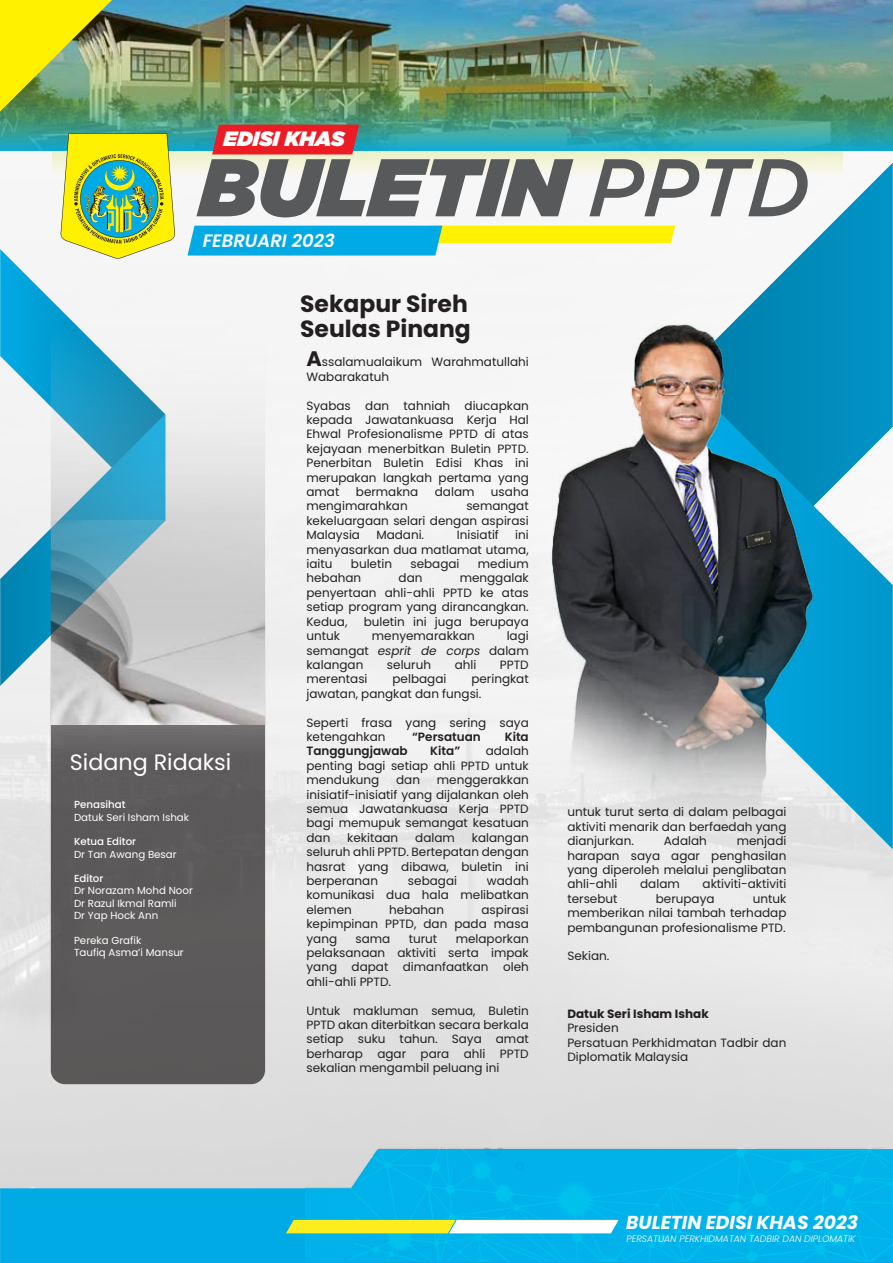
<style>
.page{position:relative;width:893px;height:1263px;background:#fff}
.page>*{position:absolute;margin:0;border:0;box-sizing:border-box;transform-origin:0 0}
.t1{font:italic 900 81.6px "Gotham";color:#58595b}
.t2{font:700 23.4px/25.7px "Poppins";color:#231f20}
.t3{font:22.2px "Poppins";color:#fff}
.t4{font:italic 900 20.7px "Gotham";color:#fff}
.t5{font:italic 700 18.75px "Poppins";color:#fff}
.t6{font:italic 600 18px "Poppins";color:#fff}
.t7{font:12px/14.4px "Poppins";color:#231f20;text-align:justify}
.t8{font:600 12px "Poppins";color:#231f20}
.t9{font:700 12px "Poppins";color:#231f20}
.t10{font:10.2px/12.3px "Poppins";color:#fff}
.t11{font:500 10.2px "Poppins";color:#fff}
.t12{font:italic 300 9.3px "Poppins";color:#fff}
.s1{font-weight:500}
.s2{font-weight:700;font-size:21px}
.s3{font-style:italic}
</style>
<div class="page">
<img style="left:0;top:0;width:893px;height:1149px">
<svg style="left:681px;top:163px;width:212px;height:211px"></svg>
<svg style="left:681px;top:374px;width:212px;height:475px"></svg>
<svg style="left:51px;top:328px;width:214px;height:756px;background:#696767"></svg>
<svg style="left:176px;top:150px;width:666px;height:26px;background:#ebf1db"></svg>
<img style="left:176px;top:0;width:716px;height:8px">
<img style="left:176px;top:8px;width:716px;height:142px">
<img style="left:51px;top:403px;width:214px;height:363px">
<svg style="left:0;top:1149px;width:893px;height:114px;background:#49b9e0"></svg>
<svg style="left:286px;top:1148px;width:607px;height:114px;background:#1bb9e3"></svg>
<div style="left:212px;top:125px;width:147px;height:29px;background:#ec1c24"></div>
<svg style="left:187px;top:226px;width:488px;height:30px"></svg>
<img style="left:499px;top:284px;width:349px;height:561px">
<img style="left:0;top:0;width:176px;height:686px">
<h3 class="t4" style="left:224px;top:127px;width:123px">EDISI KHAS</h3>
<h1 class="t1" style="left:199px;top:140px;width:612px">BULETIN <span class="s1">PPTD</span></h1>
<h3 class="t6" style="left:203px;top:231px;width:134px">FEBRUARI 2023</h3>
<h2 class="t2" style="left:300px;top:291px;width:172px">Sekapur Sireh<br>Seulas Pinang</h2>
<p class="t7" style="left:306px;top:355px;width:224px"><span class="s2">A</span>ssalamualaikum Warahmatullahi<br>Wabarakatuh</p>
<p class="t7" style="left:306px;top:398px;width:224px">Syabas dan tahniah diucapkan kepada Jawatankuasa Kerja Hal Ehwal Profesionalisme PPTD di atas kejayaan menerbitkan Buletin PPTD.<br>Penerbitan Buletin Edisi Khas ini merupakan langkah pertama yang amat</p>
<p class="t7" style="left:356px;top:485px;width:64px">bermakna</p>
<p class="t7" style="left:435px;top:485px;width:41px">dalam</p>
<p class="t7" style="left:491px;top:485px;width:39px">usaha</p>
<p class="t7" style="left:306px;top:499px;width:103px">mengimarahkan</p>
<p class="t7" style="left:306px;top:499px;width:224px;text-indent:160px">semangat kekeluargaan selari dengan aspirasi Malaysia</p>
<p class="t7" style="left:376px;top:528px;width:49px">Madani.</p>
<p class="t7" style="left:457px;top:528px;width:44px">Inisiatif</p>
<p class="t7" style="left:306px;top:528px;width:224px;text-indent:209px">ini menyasarkan dua matlamat utama, iaitu</p>
<p class="t7" style="left:351px;top:557px;width:43px">buletin</p>
<p class="t7" style="left:410px;top:557px;width:51px">sebagai</p>
<p class="t7" style="left:478px;top:557px;width:52px">medium</p>
<p class="t7" style="left:306px;top:571px;width:56px">hebahan</p>
<p class="t7" style="left:399px;top:571px;width:25px">dan</p>
<p class="t7" style="left:306px;top:571px;width:224px;text-indent:153px">menggalak penyertaan ahli-ahli PPTD ke atas setiap program yang dirancangkan.<br>Kedua,</p>
<p class="t7" style="left:364px;top:614px;width:167px">buletin ini juga berupaya</p>
<h3 class="t3" style="left:70px;top:749px;width:163px">Sidang Ridaksi</h3>
<p class="t11" style="left:74px;top:799px;width:53px">Penasihat</p>
<p class="t10" style="left:74px;top:811px;width:117px">Datuk Seri Isham Ishak</p>
<p class="t11" style="left:74px;top:836px;width:64px">Ketua Editor</p>
<p class="t10" style="left:74px;top:848px;width:104px">Dr Tan Awang Besar</p>
<p class="t11" style="left:74px;top:873px;width:31px">Editor</p>
<p class="t10" style="left:74px;top:885px;width:120px">Dr Norazam Mohd Noor<br>Dr Razul Ikmal Ramli<br>Dr Yap Hock Ann</p>
<p class="t10" style="left:74px;top:934px;width:111px">Pereka Grafik<br>Taufiq Asma’i Mansur</p>
<p class="t7" style="left:306px;top:629px;width:224px;text-indent:200px">lagi semangat <span class="s3">esprit de corps</span> dalam kalangan</p>
<p class="t7" style="left:306px;top:629px;width:35px">untuk</p>
<p class="t7" style="left:372px;top:629px;width:104px">menyemarakkan</p>
<p class="t7" style="left:387px;top:657px;width:46px">seluruh</p>
<p class="t7" style="left:455px;top:657px;width:23px">ahli</p>
<p class="t7" style="left:500px;top:657px;width:30px">PPTD</p>
<p class="t7" style="left:306px;top:672px;width:224px;text-indent:165px">peringkat jawatan, pangkat dan fungsi.</p>
<p class="t7" style="left:306px;top:715px;width:224px">Seperti frasa yang sering saya ketengahkan</p>
<p class="t7" style="left:306px;top:672px;width:63px">merentasi</p>
<p class="t7" style="left:392px;top:672px;width:55px">pelbagai</p>
<p class="t8" style="left:412px;top:730px;width:70px">“Persatuan</p>
<p class="t8" style="left:505px;top:730px;width:26px">Kita</p>
<p class="t8" style="left:306px;top:744px;width:103px">Tanggungjawab</p>
<p class="t8" style="left:430px;top:744px;width:31px">Kita”</p>
<p class="t7" style="left:306px;top:744px;width:224px;text-indent:179px">adalah penting bagi setiap ahli PPTD untuk mendukung</p>
<p class="t7" style="left:306px;top:773px;width:224px;text-indent:130px">menggerakkan inisiatif-inisiatif yang dijalankan oleh semua Jawatankuasa Kerja PPTD bagi memupuk semangat kesatuan dan</p>
<p class="t7" style="left:396px;top:773px;width:25px">dan</p>
<p class="t7" style="left:347px;top:830px;width:53px">kekitaan</p>
<p class="t7" style="left:415px;top:830px;width:41px">dalam</p>
<p class="t7" style="left:306px;top:830px;width:224px;text-indent:165px">kalangan seluruh ahli PPTD. Bertepatan dengan hasrat yang dibawa, buletin ini berperanan</p>
<p class="t7" style="left:408px;top:873px;width:51px">sebagai</p>
<p class="t7" style="left:306px;top:873px;width:224px;text-indent:180px">wadah komunikasi dua hala melibatkan elemen</p>
<p class="t7" style="left:306px;top:902px;width:224px;text-indent:175px">aspirasi kepimpinan PPTD, dan pada masa yang</p>
<p class="t7" style="left:389px;top:902px;width:56px">hebahan</p>
<p class="t7" style="left:306px;top:931px;width:224px;text-indent:149px">melaporkan pelaksanaan aktiviti serta impak yang dapat dimanfaatkan oleh ahli-ahli PPTD.</p>
<p class="t7" style="left:306px;top:1003px;width:224px">Untuk makluman semua, Buletin PPTD akan diterbitkan secara berkala setiap suku tahun. Saya amat berharap agar para ahli PPTD sekalian mengambil peluang ini</p>
<p class="t7" style="left:355px;top:931px;width:36px">sama</p>
<p class="t7" style="left:409px;top:931px;width:30px">turut</p>
<p class="t7" style="left:567px;top:805px;width:221px">untuk turut serta di dalam pelbagai aktiviti menarik dan berfaedah yang dianjurkan.</p>
<p class="t7" style="left:567px;top:834px;width:221px;text-indent:169px">menjadi harapan saya agar penghasilan yang diperoleh melalui penglibatan ahli-ahli</p>
<p class="t7" style="left:664px;top:834px;width:45px">Adalah</p>
<p class="t7" style="left:640px;top:877px;width:41px">dalam</p>
<p class="t7" style="left:703px;top:877px;width:85px">aktiviti-aktiviti</p>
<p class="t7" style="left:567px;top:891px;width:52px">tersebut</p>
<p class="t7" style="left:656px;top:891px;width:60px">berupaya</p>
<p class="t7" style="left:567px;top:891px;width:221px;text-indent:185px">untuk memberikan nilai tambah terhadap pembangunan profesionalisme PTD.</p>
<p class="t7" style="left:567px;top:949px;width:43px">Sekian.</p>
<p class="t9" style="left:567px;top:1007px;width:143px">Datuk Seri Isham Ishak</p>
<p class="t7" style="left:567px;top:1021px;width:221px;text-align:left">Presiden<br>Persatuan Perkhidmatan Tadbir dan<br>Diplomatik Malaysia</p>
<h3 class="t5" style="left:626px;top:1212px;width:233px">BULETIN EDISI KHAS 2023</h3>
<p class="t12" style="left:626px;top:1233px;width:231px">PERSATUAN PERKHIDMATAN TADBIR DAN DIPLOMATIK</p>
</div>
